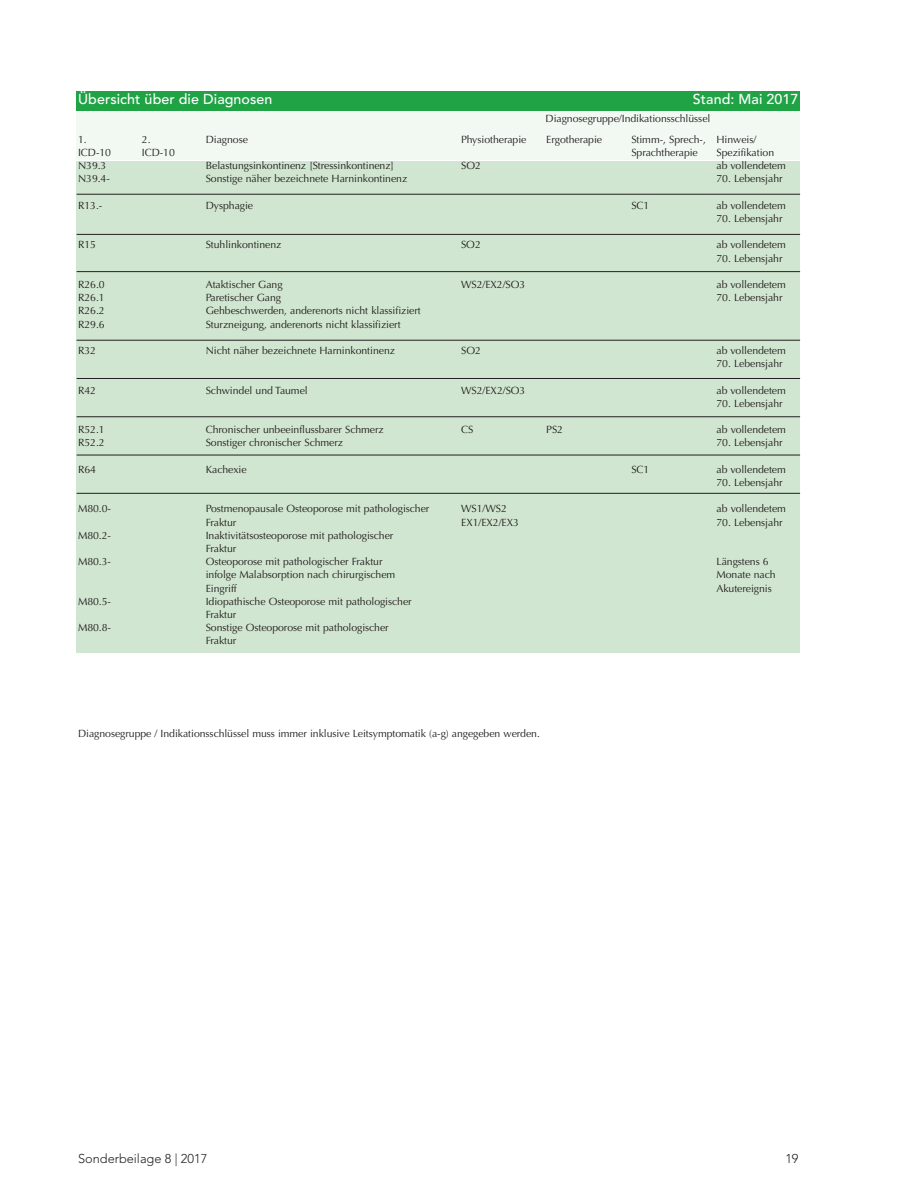
<style>
.page{position:relative;width:898px;height:1195px;background:#fff}
.page>*{position:absolute;margin:0;border:0;box-sizing:border-box;transform-origin:0 0}
.t1{font:500 14.25px "Avenir LT Pro";letter-spacing:.005em;color:#fff}
.t2{font:300 12.75px "Avenir LT Std";color:#231f20}
.t3{font:10.5px/13.2px "Optima LT Pro";letter-spacing:-.005em;color:#231f20}
</style>
<div class="page">
<div style="left:77px;top:161px;width:722px;height:492px;background:#d1e6d0"></div>
<div style="left:77px;top:111px;width:722px;height:49px;background:#f2f9f2"></div>
<div style="left:77px;top:91px;width:722px;height:20px;background:#1fa345"></div>
<hr style="left:77px;top:194px;width:722px;height:1px;background:#231f20">
<hr style="left:77px;top:234px;width:722px;height:1px;background:#231f20">
<hr style="left:77px;top:271px;width:722px;height:1px;background:#231f20">
<hr style="left:77px;top:340px;width:722px;height:1px;background:#231f20">
<hr style="left:77px;top:378px;width:722px;height:1px;background:#231f20">
<hr style="left:77px;top:416px;width:722px;height:1px;background:#231f20">
<hr style="left:77px;top:493px;width:722px;height:1px;background:#231f20">
<hr style="left:77px;top:455px;width:722px;height:1px;background:#231f20">
<h1 class="t1" style="left:78px;top:93px;width:196px">Übersicht über die Diagnosen</h1>
<h1 class="t1" style="left:692px;top:93px;width:107px">Stand: Mai 2017</h1>
<p class="t3" style="left:545px;top:113px;width:166px">Diagnosegruppe/Indikationsschlüssel</p>
<p class="t3" style="left:78px;top:134px;width:10px">1.</p>
<p class="t3" style="left:142px;top:134px;width:10px">2.</p>
<p class="t3" style="left:206px;top:134px;width:44px">Diagnose</p>
<p class="t3" style="left:461px;top:134px;width:67px">Physiotherapie</p>
<p class="t3" style="left:546px;top:134px;width:57px">Ergotherapie</p>
<p class="t3" style="left:631px;top:134px;width:126px">Stimm-, Sprech-, Hinweis/</p>
<p class="t3" style="left:78px;top:147px;width:34px">ICD-10</p>
<p class="t3" style="left:142px;top:147px;width:34px">ICD-10</p>
<p class="t3" style="left:631px;top:147px;width:68px">Sprachtherapie</p>
<p class="t3" style="left:716px;top:147px;width:59px">Spezifikation</p>
<p class="t3" style="left:78px;top:160px;width:30px">N39.3</p>
<p class="t3" style="left:206px;top:160px;width:190px">Belastungsinkontinenz [Stressinkontinenz]</p>
<p class="t3" style="left:461px;top:160px;width:21px">SO2</p>
<p class="t3" style="left:716px;top:160px;width:71px">ab vollendetem</p>
<p class="t3" style="left:78px;top:173px;width:33px">N39.4-</p>
<p class="t3" style="left:206px;top:173px;width:203px">Sonstige näher bezeichnete Harninkontinenz</p>
<p class="t3" style="left:716px;top:173px;width:68px">70. Lebensjahr</p>
<p class="t3" style="left:78px;top:200px;width:26px">R13.-</p>
<p class="t3" style="left:206px;top:200px;width:49px">Dysphagie</p>
<p class="t3" style="left:631px;top:200px;width:19px">SC1</p>
<p class="t3" style="left:716px;top:200px;width:71px">ab vollendetem</p>
<p class="t3" style="left:716px;top:213px;width:68px">70. Lebensjahr</p>
<p class="t3" style="left:78px;top:239px;width:19px">R15</p>
<p class="t3" style="left:206px;top:239px;width:77px">Stuhlinkontinenz</p>
<p class="t3" style="left:461px;top:239px;width:21px">SO2</p>
<p class="t3" style="left:716px;top:239px;width:71px">ab vollendetem</p>
<p class="t3" style="left:716px;top:252px;width:68px">70. Lebensjahr</p>
<p class="t3" style="left:78px;top:279px;width:28px">R26.0</p>
<p class="t3" style="left:206px;top:279px;width:78px">Ataktischer Gang</p>
<p class="t3" style="left:461px;top:279px;width:66px">WS2/EX2/SO3</p>
<p class="t3" style="left:716px;top:279px;width:71px">ab vollendetem</p>
<p class="t3" style="left:78px;top:292px;width:28px">R26.1</p>
<p class="t3" style="left:206px;top:292px;width:77px">Paretischer Gang</p>
<p class="t3" style="left:716px;top:292px;width:68px">70. Lebensjahr</p>
<p class="t3" style="left:78px;top:305px;width:28px">R26.2</p>
<p class="t3" style="left:206px;top:305px;width:216px">Gehbeschwerden, anderenorts nicht klassifiziert</p>
<p class="t3" style="left:78px;top:318px;width:28px">R29.6</p>
<p class="t3" style="left:206px;top:318px;width:196px">Sturzneigung, anderenorts nicht klassifiziert</p>
<p class="t3" style="left:78px;top:345px;width:19px">R32</p>
<p class="t3" style="left:206px;top:345px;width:191px">Nicht näher bezeichnete Harninkontinenz</p>
<p class="t3" style="left:461px;top:345px;width:21px">SO2</p>
<p class="t3" style="left:716px;top:345px;width:71px">ab vollendetem</p>
<p class="t3" style="left:716px;top:358px;width:68px">70. Lebensjahr</p>
<p class="t3" style="left:78px;top:384px;width:19px">R42</p>
<p class="t3" style="left:206px;top:384px;width:103px">Schwindel und Taumel</p>
<p class="t3" style="left:461px;top:384px;width:66px">WS2/EX2/SO3</p>
<p class="t3" style="left:716px;top:384px;width:71px">ab vollendetem</p>
<p class="t3" style="left:716px;top:398px;width:68px">70. Lebensjahr</p>
<p class="t3" style="left:78px;top:424px;width:28px">R52.1</p>
<p class="t3" style="left:206px;top:424px;width:179px">Chronischer unbeeinflussbarer Schmerz</p>
<p class="t3" style="left:461px;top:424px;width:14px">CS</p>
<p class="t3" style="left:546px;top:424px;width:18px">PS2</p>
<p class="t3" style="left:716px;top:424px;width:71px">ab vollendetem</p>
<p class="t3" style="left:78px;top:437px;width:28px">R52.2</p>
<p class="t3" style="left:206px;top:437px;width:139px">Sonstiger chronischer Schmerz</p>
<p class="t3" style="left:716px;top:437px;width:68px">70. Lebensjahr</p>
<p class="t3" style="left:78px;top:464px;width:19px">R64</p>
<p class="t3" style="left:206px;top:464px;width:42px">Kachexie</p>
<p class="t3" style="left:631px;top:464px;width:19px">SC1</p>
<p class="t3" style="left:716px;top:464px;width:71px">ab vollendetem</p>
<p class="t3" style="left:716px;top:477px;width:68px">70. Lebensjahr</p>
<p class="t3" style="left:78px;top:503px;width:34px">M80.0-</p>
<p class="t3" style="left:206px;top:503px;width:225px">Postmenopausale Osteoporose mit pathologischer</p>
<p class="t3" style="left:461px;top:503px;width:47px">WS1/WS2</p>
<p class="t3" style="left:716px;top:503px;width:71px">ab vollendetem</p>
<p class="t3" style="left:206px;top:516px;width:32px">Fraktur</p>
<p class="t3" style="left:461px;top:516px;width:59px">EX1/EX2/EX3</p>
<p class="t3" style="left:716px;top:516px;width:68px">70. Lebensjahr</p>
<p class="t3" style="left:78px;top:530px;width:34px">M80.2-</p>
<p class="t3" style="left:206px;top:530px;width:189px">Inaktivitätsosteoporose mit pathologischer<br>Fraktur</p>
<p class="t3" style="left:78px;top:556px;width:34px">M80.3-</p>
<p class="t3" style="left:206px;top:556px;width:178px">Osteoporose mit pathologischer Fraktur</p>
<p class="t3" style="left:716px;top:556px;width:54px">Längstens 6</p>
<p class="t3" style="left:206px;top:569px;width:191px">infolge Malabsorption nach chirurgischem</p>
<p class="t3" style="left:716px;top:569px;width:61px">Monate nach</p>
<p class="t3" style="left:206px;top:582px;width:33px">Eingriff</p>
<p class="t3" style="left:716px;top:582px;width:57px">Akutereignis</p>
<p class="t3" style="left:78px;top:596px;width:34px">M80.5-</p>
<p class="t3" style="left:206px;top:596px;width:207px">Idiopathische Osteoporose mit pathologischer<br>Fraktur</p>
<p class="t3" style="left:78px;top:622px;width:34px">M80.8-</p>
<p class="t3" style="left:206px;top:622px;width:184px">Sonstige Osteoporose mit pathologischer<br>Fraktur</p>
<p class="t3" style="left:78px;top:728px;width:463px">Diagnosegruppe / Indikationsschlüssel muss immer inklusive Leitsymptomatik (a-g) angegeben werden.</p>
<p class="t2" style="left:78px;top:1153px;width:131px">Sonderbeilage 8 | 2017</p>
<p class="t2" style="left:785px;top:1153px;width:15px">19</p>
</div>
